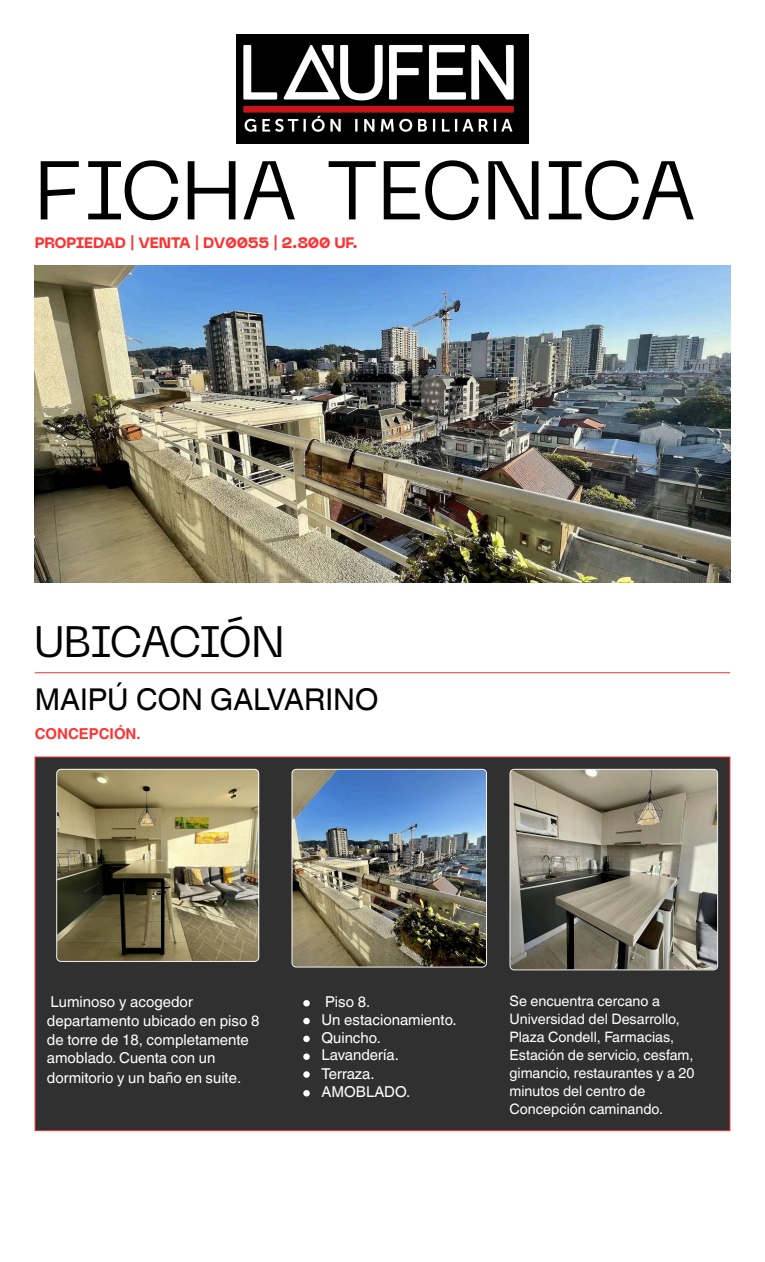
<style>
.page{position:relative;width:765px;height:1262px;background:#fff}
.page>*{position:absolute;margin:0;border:0;box-sizing:border-box;transform-origin:0 0}
.t1{font:82.5px "PP Neue Machina";letter-spacing:-.02em;color:#000}
.t2{font:43.75px "PP Neue Machina";letter-spacing:-.055em;color:#000}
.t3{font:30px "Helvetica World";color:#000}
.t4{font:15px/19px "Helvetica World";color:#fff}
.t5{font:800 15px "PP Neue Machina";letter-spacing:-.02em;color:#ff3131}
.t6{font:700 15px "Helvetica World";color:#ff3131}
.t7{font:14.38px/18px "Helvetica World";color:#fff}
</style>
<div class="page">
<img style="left:236px;top:35px;width:293px;height:108px">
<img style="left:35px;top:265px;width:695px;height:317px">
<hr style="left:35px;top:672px;width:695px;height:1px;background:#ff3131">
<div style="left:36px;top:758px;width:693px;height:372px;background:#303030"></div>
<img style="left:56px;top:769px;width:203px;height:193px">
<img style="left:292px;top:769px;width:195px;height:198px">
<svg style="left:510px;top:769px;width:208px;height:201px;background:#8e8a7b"></svg>
<svg style="left:303px;top:1000px;width:7px;height:6px"></svg>
<svg style="left:303px;top:1018px;width:7px;height:6px"></svg>
<svg style="left:303px;top:1036px;width:7px;height:6px"></svg>
<svg style="left:303px;top:1053px;width:7px;height:7px"></svg>
<svg style="left:303px;top:1071px;width:7px;height:7px"></svg>
<svg style="left:303px;top:1090px;width:7px;height:6px"></svg>
<hr style="left:35px;top:758px;width:1px;height:372px;background:#ff3131">
<hr style="left:729px;top:758px;width:1px;height:372px;background:#ff3131">
<hr style="left:35px;top:757px;width:695px;height:1px;background:#ff3131">
<hr style="left:35px;top:1130px;width:695px;height:1px;background:#ff3131">
<h1 class="t1" style="left:35px;top:159px;width:663px">FICHA TECNICA</h1>
<h1 class="t5" style="left:35px;top:236px;width:325px">PROPIEDAD | VENTA | DV0055 | 2.800 UF.</h1>
<h2 class="t2" style="left:35px;top:625px;width:251px">UBICACIÓN</h2>
<p class="t3" style="left:35px;top:681px;width:345px">MAIPÚ CON GALVARINO</p>
<p class="t6" style="left:35px;top:721px;width:108px">CONCEPCIÓN.</p>
<p class="t4" style="left:47px;top:992px;width:214px">Luminoso y acogedor departamento ubicado en piso 8 de torre de 18, completamente amoblado. Cuenta con un dormitorio y un baño en suite.</p>
<p class="t4" style="left:325px;top:992px;width:47px">Piso 8.</p>
<p class="t4" style="left:322px;top:1010px;width:137px">Un estacionamiento.</p>
<p class="t4" style="left:322px;top:1028px;width:61px">Quincho.</p>
<p class="t4" style="left:322px;top:1046px;width:79px">Lavandería.</p>
<p class="t4" style="left:322px;top:1064px;width:54px">Terraza.</p>
<p class="t4" style="left:322px;top:1082px;width:90px">AMOBLADO.</p>
<p class="t7" style="left:510px;top:992px;width:186px">Se encuentra cercano a<br>Universidad del Desarrollo,<br>Plaza Condell, Farmacias,<br>Estación de servicio, cesfam, gimancio, restaurantes y a 20 minutos del centro de<br>Concepción caminando.</p>
</div>
